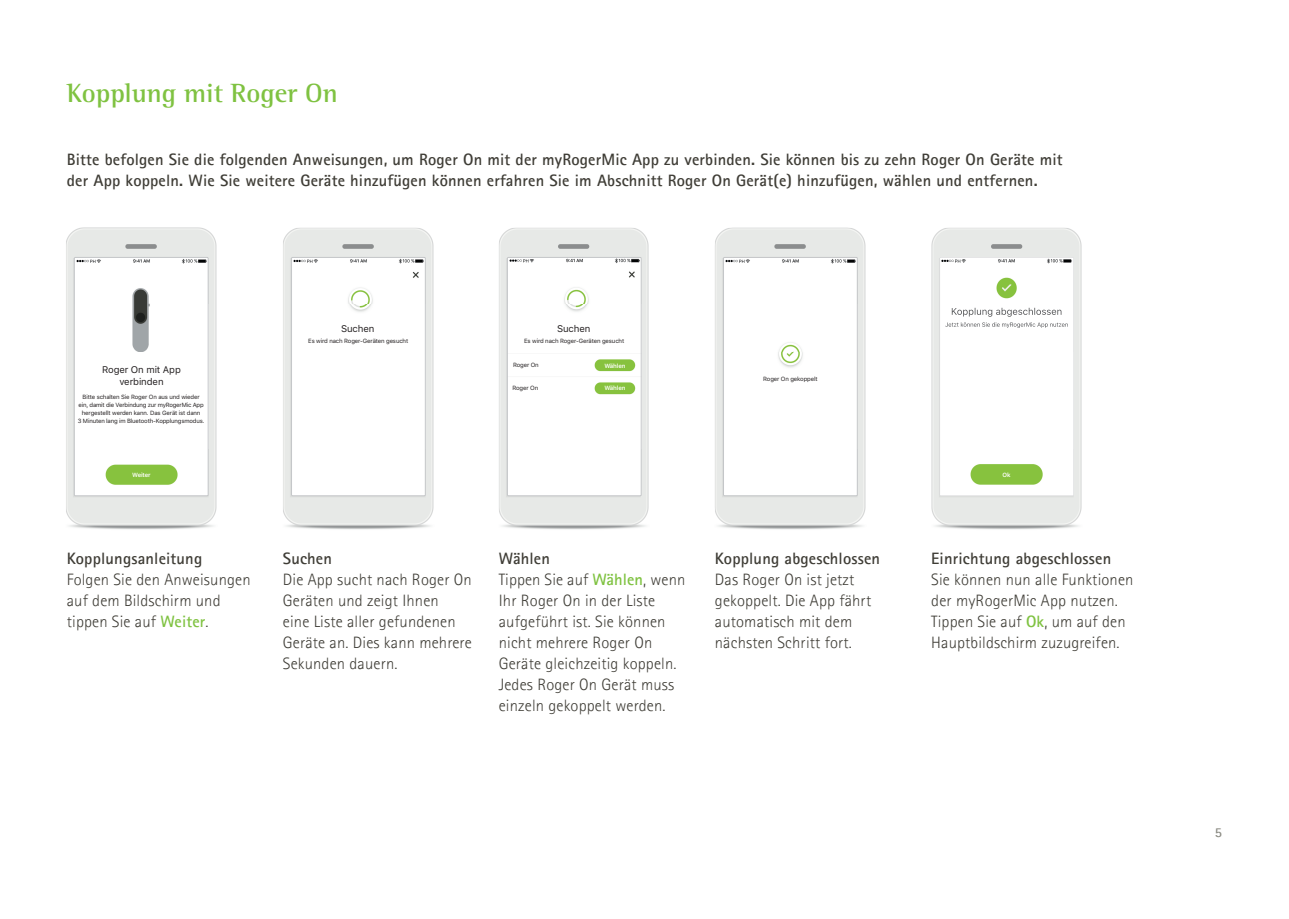
<style>
.page{position:relative;width:1289px;height:919px;background:#fff}
.page>*{position:absolute;margin:0;border:0;box-sizing:border-box;transform-origin:0 0}
.t1{font:700 27px "Rotis Semifor Phonak";color:#7fc241}
.t2{font:300 16.5px/21px "Rotis Sansfor Phonak";letter-spacing:.01em;color:#3f3d36}
.t3{font:700 16.5px/21px "Rotis Sansfor Phonak";letter-spacing:.01em;color:#3f3d36}
.t4{font:700 13.5px "Rotis Sansfor Phonak";color:#8b8b83}
.t5{font:9.6px/11.6px "SFUI Text";letter-spacing:-.01em;color:#231f20;text-align:center}
.t6{font:6px/7.9px "SFUI Text";letter-spacing:-.02em;color:#231f20;text-align:center}
.t7{font:600 6px "SFUI Text";letter-spacing:-.02em;color:#fff}
.s1{font-weight:700;color:#7fc241}
.s2{font-weight:700}
</style>
<div class="page">
<img style="left:931px;top:228px;width:151px;height:302px">
<img style="left:66px;top:227px;width:151px;height:303px">
<img style="left:283px;top:228px;width:151px;height:302px">
<img style="left:499px;top:228px;width:150px;height:302px">
<img style="left:715px;top:228px;width:151px;height:302px">
<img style="left:76px;top:259px;width:130px;height:235px">
<div style="left:74px;top:257px;width:134px;height:239px;border:1px solid #c4c6c8"></div>
<img style="left:509px;top:259px;width:130px;height:235px">
<div style="left:507px;top:257px;width:134px;height:239px;border:1px solid #c4c6c8"></div>
<img style="left:725px;top:259px;width:130px;height:235px">
<div style="left:723px;top:257px;width:134px;height:239px;border:1px solid #c4c6c8"></div>
<svg style="left:939px;top:257px;width:134px;height:239px"></svg>
<img style="left:293px;top:259px;width:130px;height:235px">
<div style="left:291px;top:257px;width:134px;height:239px;border:1px solid #c4c6c8"></div>
<img style="left:951px;top:308px;width:110px;height:9px">
<img style="left:945px;top:322px;width:122px;height:6px">
<h1 class="t1" style="left:67px;top:76px;width:272px">Kopplung mit Roger On</h1>
<p class="t3" style="left:67px;top:148px;width:997px">Bitte befolgen Sie die folgenden Anweisungen, um Roger On mit der myRogerMic App zu verbinden. Sie können bis zu zehn Roger On Geräte mit der App koppeln. Wie Sie weitere Geräte hinzufügen können erfahren Sie im Abschnitt Roger On Gerät(e) hinzufügen, wählen und entfernen.</p>
<p class="t5" style="left:341px;top:323px;width:35px">Suchen</p>
<p class="t5" style="left:557px;top:323px;width:35px">Suchen</p>
<p class="t6" style="left:308px;top:337px;width:101px">Es wird nach Roger-Geräten gesucht</p>
<p class="t6" style="left:524px;top:337px;width:101px">Es wird nach Roger-Geräten gesucht</p>
<p class="t5" style="left:102px;top:364px;width:80px">Roger On mit App verbinden</p>
<p class="t6" style="left:513px;top:361px;width:27px">Roger On</p>
<p class="t7" style="left:604px;top:361px;width:23px">Wählen</p>
<p class="t6" style="left:512px;top:384px;width:27px">Roger On</p>
<p class="t7" style="left:604px;top:383px;width:23px">Wählen</p>
<p class="t6" style="left:763px;top:375px;width:56px">Roger On gekoppelt</p>
<p class="t6" style="left:78px;top:393px;width:128px">Bitte schalten Sie Roger On aus und wieder ein, damit die Verbindung zur myRogerMic App hergestellt werden kann. Das Gerät ist dann<br>3 Minuten lang im Bluetooth-Kopplungsmodus.</p>
<p class="t7" style="left:132px;top:470px;width:20px">Weiter</p>
<p class="t7" style="left:1002px;top:470px;width:10px">Ok</p>
<p class="t3" style="left:67px;top:547px;width:137px">Kopplungsanleitung</p>
<p class="t2" style="left:67px;top:569px;width:185px">Folgen Sie den Anweisungen auf dem Bildschirm und tippen Sie auf <span class="s1">Weiter</span>.</p>
<p class="t3" style="left:283px;top:547px;width:51px">Suchen</p>
<p class="t2" style="left:283px;top:569px;width:190px">Die App sucht nach Roger On<br>Geräten und zeigt Ihnen<br>eine Liste aller gefundenen<br>Geräte an. Dies kann mehrere<br>Sekunden dauern.</p>
<p class="t2" style="left:499px;top:548px;width:188px"><span class="s2">Wählen<br></span>Tippen Sie auf <span class="s1">Wählen</span>, wenn<br>Ihr Roger On in der Liste aufgeführt ist. Sie können nicht mehrere Roger On<br>Geräte gleichzeitig koppeln.<br>Jedes Roger On Gerät muss einzeln gekoppelt werden.</p>
<p class="t3" style="left:715px;top:547px;width:167px">Kopplung abgeschlossen</p>
<p class="t2" style="left:715px;top:569px;width:158px">Das Roger On ist jetzt gekoppelt. Die App fährt automatisch mit dem nächsten Schritt fort.</p>
<p class="t3" style="left:931px;top:547px;width:181px">Einrichtung abgeschlossen</p>
<p class="t2" style="left:931px;top:569px;width:204px">Sie können nun alle Funktionen der myRogerMic App nutzen.<br>Tippen Sie auf <span class="s1">Ok</span>, um auf den<br>Hauptbildschirm zuzugreifen.</p>
<p class="t4" style="left:1214px;top:823px;width:9px">5</p>
</div>
